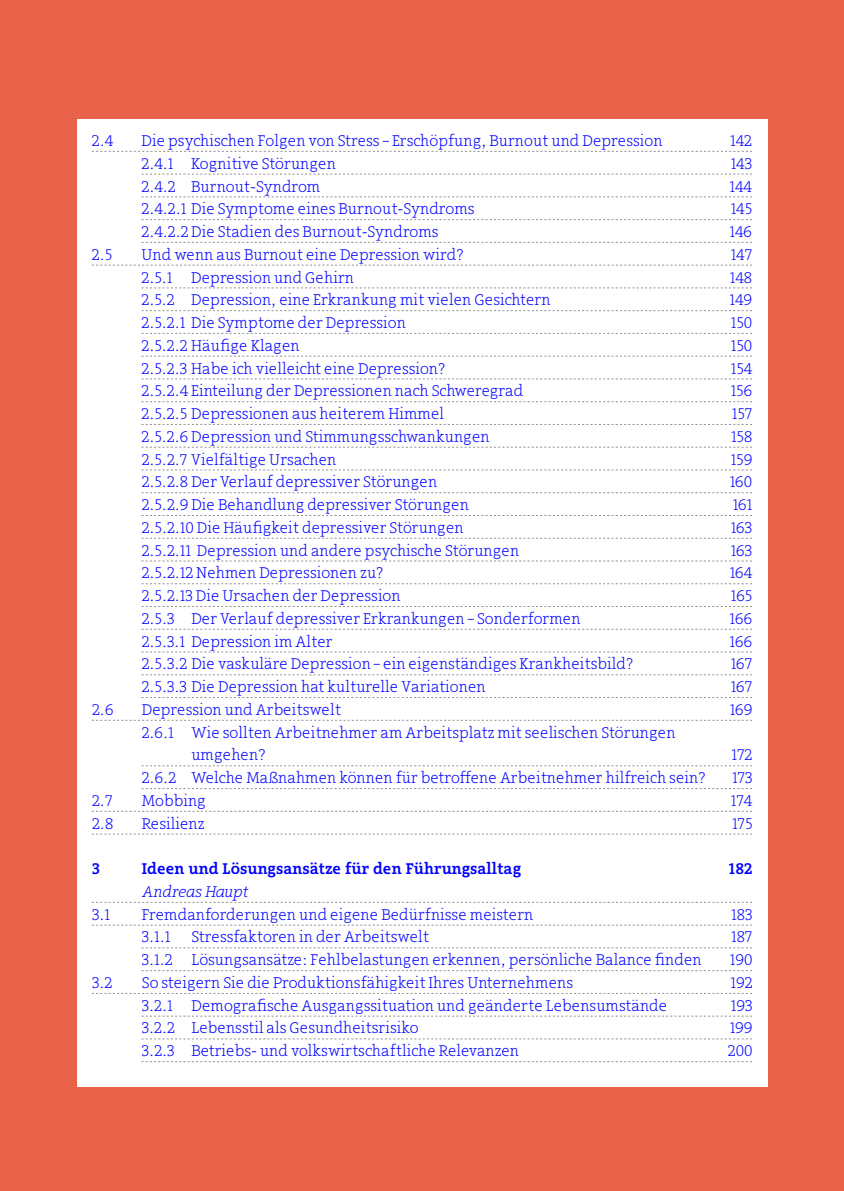
<style>
.page{position:relative;width:844px;height:1191px;background:#fff}
.page>*{position:absolute;margin:0;border:0;box-sizing:border-box;transform-origin:0 0}
.t1{font:300 15.75px/22.8px "Arventa Slab";color:#00f}
.t2{font:500 15.75px "Arventa Slab";color:#00f}
.t3{font:italic 300 15.75px "Arventa Slab";color:#00f}
</style>
<div class="page">
<div style="left:0;top:0;width:843px;height:1191px;background:#e8634a"></div>
<div style="left:77px;top:119px;width:689px;height:967px;background:#fff"></div>
<svg style="left:92px;top:151px;width:660px;height:1px"></svg>
<svg style="left:141px;top:174px;width:611px;height:1px"></svg>
<svg style="left:141px;top:196px;width:611px;height:1px"></svg>
<svg style="left:141px;top:219px;width:611px;height:1px"></svg>
<svg style="left:141px;top:242px;width:611px;height:1px"></svg>
<svg style="left:92px;top:265px;width:660px;height:1px"></svg>
<svg style="left:141px;top:287px;width:611px;height:1px"></svg>
<svg style="left:141px;top:310px;width:611px;height:1px"></svg>
<svg style="left:141px;top:333px;width:611px;height:1px"></svg>
<svg style="left:141px;top:356px;width:611px;height:1px"></svg>
<svg style="left:141px;top:378px;width:611px;height:1px"></svg>
<svg style="left:141px;top:401px;width:611px;height:1px"></svg>
<svg style="left:141px;top:424px;width:611px;height:1px"></svg>
<svg style="left:141px;top:447px;width:611px;height:1px"></svg>
<svg style="left:141px;top:469px;width:611px;height:1px"></svg>
<svg style="left:141px;top:492px;width:611px;height:1px"></svg>
<svg style="left:141px;top:515px;width:611px;height:1px"></svg>
<svg style="left:141px;top:538px;width:611px;height:1px"></svg>
<svg style="left:141px;top:560px;width:611px;height:1px"></svg>
<svg style="left:141px;top:583px;width:611px;height:1px"></svg>
<svg style="left:141px;top:606px;width:611px;height:1px"></svg>
<svg style="left:141px;top:629px;width:611px;height:1px"></svg>
<svg style="left:141px;top:651px;width:611px;height:1px"></svg>
<svg style="left:141px;top:674px;width:611px;height:1px"></svg>
<svg style="left:141px;top:697px;width:611px;height:1px"></svg>
<svg style="left:92px;top:720px;width:660px;height:1px"></svg>
<svg style="left:141px;top:765px;width:611px;height:1px"></svg>
<svg style="left:141px;top:788px;width:611px;height:1px"></svg>
<svg style="left:92px;top:811px;width:660px;height:1px"></svg>
<svg style="left:92px;top:833px;width:660px;height:1px"></svg>
<svg style="left:92px;top:902px;width:660px;height:1px"></svg>
<svg style="left:92px;top:924px;width:660px;height:1px"></svg>
<svg style="left:141px;top:947px;width:611px;height:1px"></svg>
<svg style="left:141px;top:970px;width:611px;height:1px"></svg>
<svg style="left:92px;top:993px;width:660px;height:1px"></svg>
<svg style="left:141px;top:1015px;width:611px;height:1px"></svg>
<svg style="left:141px;top:1038px;width:611px;height:1px"></svg>
<svg style="left:141px;top:1061px;width:611px;height:1px"></svg>
<p class="t1" style="left:92px;top:131px;width:23px">2.4</p>
<p class="t1" style="left:141px;top:131px;width:522px">Die psychischen Folgen von Stress – Erschöpfung, Burnout und Depression</p>
<p class="t1" style="left:730px;top:131px;width:23px">142</p>
<p class="t1" style="left:141px;top:153px;width:196px">2.4.1 Kognitive Störungen</p>
<p class="t1" style="left:730px;top:153px;width:23px">143</p>
<p class="t1" style="left:141px;top:176px;width:180px">2.4.2 Burnout-Syndrom</p>
<p class="t1" style="left:729px;top:176px;width:24px">144</p>
<p class="t1" style="left:141px;top:199px;width:334px">2.4.2.1 Die Symptome eines Burnout-Syndroms</p>
<p class="t1" style="left:730px;top:199px;width:23px">145</p>
<p class="t1" style="left:141px;top:222px;width:298px">2.4.2.2 Die Stadien des Burnout-Syndroms</p>
<p class="t1" style="left:729px;top:222px;width:24px">146</p>
<p class="t1" style="left:92px;top:244px;width:22px">2.5</p>
<p class="t1" style="left:141px;top:244px;width:324px">Und wenn aus Burnout eine Depression wird?</p>
<p class="t1" style="left:730px;top:244px;width:23px">147</p>
<p class="t1" style="left:141px;top:267px;width:214px">2.5.1 Depression und Gehirn</p>
<p class="t1" style="left:729px;top:267px;width:24px">148</p>
<p class="t1" style="left:141px;top:290px;width:410px">2.5.2 Depression, eine Erkrankung mit vielen Gesichtern</p>
<p class="t1" style="left:729px;top:290px;width:24px">149</p>
<p class="t1" style="left:141px;top:313px;width:266px">2.5.2.1 Die Symptome der Depression</p>
<p class="t1" style="left:730px;top:313px;width:23px">150</p>
<p class="t1" style="left:141px;top:335px;width:160px">2.5.2.2 Häufige Klagen</p>
<p class="t1" style="left:730px;top:335px;width:23px">150</p>
<p class="t1" style="left:141px;top:358px;width:306px">2.5.2.3 Habe ich vielleicht eine Depression?</p>
<p class="t1" style="left:730px;top:358px;width:23px">154</p>
<p class="t1" style="left:142px;top:381px;width:383px">2.5.2.4 Einteilung der Depressionen nach Schweregrad</p>
<p class="t1" style="left:730px;top:381px;width:23px">156</p>
<p class="t1" style="left:142px;top:404px;width:304px">2.5.2.5 Depressionen aus heiterem Himmel</p>
<p class="t1" style="left:731px;top:404px;width:22px">157</p>
<p class="t1" style="left:142px;top:426px;width:349px">2.5.2.6 Depression und Stimmungsschwankungen</p>
<p class="t1" style="left:731px;top:426px;width:23px">158</p>
<p class="t1" style="left:142px;top:449px;width:196px">2.5.2.7 Vielfältige Ursachen</p>
<p class="t1" style="left:730px;top:449px;width:23px">159</p>
<p class="t1" style="left:142px;top:472px;width:297px">2.5.2.8 Der Verlauf depressiver Störungen</p>
<p class="t1" style="left:729px;top:472px;width:24px">160</p>
<p class="t1" style="left:142px;top:495px;width:329px">2.5.2.9 Die Behandlung depressiver Störungen</p>
<p class="t1" style="left:732px;top:495px;width:21px">161</p>
<p class="t1" style="left:142px;top:517px;width:323px">2.5.2.10 Die Häufigkeit depressiver Störungen</p>
<p class="t1" style="left:730px;top:517px;width:23px">163</p>
<p class="t1" style="left:142px;top:540px;width:379px">2.5.2.11 Depression und andere psychische Störungen</p>
<p class="t1" style="left:730px;top:540px;width:23px">163</p>
<p class="t1" style="left:142px;top:563px;width:244px">2.5.2.12 Nehmen Depressionen zu?</p>
<p class="t1" style="left:729px;top:563px;width:24px">164</p>
<p class="t1" style="left:142px;top:586px;width:260px">2.5.2.13 Die Ursachen der Depression</p>
<p class="t1" style="left:730px;top:586px;width:23px">165</p>
<p class="t1" style="left:142px;top:608px;width:440px">2.5.3 Der Verlauf depressiver Erkrankungen – Sonderformen</p>
<p class="t1" style="left:729px;top:608px;width:24px">166</p>
<p class="t1" style="left:142px;top:631px;width:192px">2.5.3.1 Depression im Alter</p>
<p class="t1" style="left:729px;top:631px;width:24px">166</p>
<p class="t1" style="left:142px;top:654px;width:493px">2.5.3.2 Die vaskuläre Depression – ein eigenständiges Krankheitsbild?</p>
<p class="t1" style="left:730px;top:654px;width:23px">167</p>
<p class="t1" style="left:142px;top:677px;width:345px">2.5.3.3 Die Depression hat kulturelle Variationen</p>
<p class="t1" style="left:730px;top:677px;width:23px">167</p>
<p class="t1" style="left:92px;top:699px;width:23px">2.6</p>
<p class="t1" style="left:142px;top:699px;width:201px">Depression und Arbeitswelt</p>
<p class="t1" style="left:729px;top:699px;width:24px">169</p>
<p class="t1" style="left:191px;top:722px;width:485px;text-indent:-50px">2.6.1 Wie sollten Arbeitnehmer am Arbeitsplatz mit seelischen Störungen umgehen?</p>
<p class="t1" style="left:731px;top:745px;width:22px">172</p>
<p class="t1" style="left:142px;top:768px;width:565px">2.6.2 Welche Maßnahmen können für betroffene Arbeitnehmer hilfreich sein?</p>
<p class="t1" style="left:731px;top:768px;width:22px">173</p>
<p class="t1" style="left:92px;top:790px;width:22px">2.7</p>
<p class="t1" style="left:142px;top:790px;width:66px">Mobbing</p>
<p class="t1" style="left:730px;top:790px;width:23px">174</p>
<p class="t1" style="left:92px;top:813px;width:23px">2.8</p>
<p class="t1" style="left:142px;top:813px;width:64px">Resilienz</p>
<p class="t1" style="left:731px;top:813px;width:22px">175</p>
<p class="t2" style="left:92px;top:859px;width:9px">3</p>
<p class="t2" style="left:142px;top:859px;width:381px">Ideen und Lösungsansätze für den Führungsalltag</p>
<p class="t2" style="left:728px;top:859px;width:26px">182</p>
<p class="t3" style="left:142px;top:886px;width:108px">Andreas Haupt</p>
<p class="t1" style="left:92px;top:904px;width:19px">3.1</p>
<p class="t1" style="left:142px;top:904px;width:393px">Fremdanforderungen und eigene Bedürfnisse meistern</p>
<p class="t1" style="left:731px;top:904px;width:23px">183</p>
<p class="t1" style="left:142px;top:927px;width:30px">3.1.1</p>
<p class="t1" style="left:191px;top:927px;width:239px">Stressfaktoren in der Arbeitswelt</p>
<p class="t1" style="left:731px;top:927px;width:23px">187</p>
<p class="t1" style="left:142px;top:949px;width:561px">3.1.2 Lösungsansätze: Fehlbelastungen erkennen, persönliche Balance finden</p>
<p class="t1" style="left:729px;top:949px;width:24px">190</p>
<p class="t1" style="left:92px;top:972px;width:22px">3.2</p>
<p class="t1" style="left:142px;top:972px;width:432px">So steigern Sie die Produktionsfähigkeit Ihres Unternehmens</p>
<p class="t1" style="left:730px;top:972px;width:23px">192</p>
<p class="t1" style="left:142px;top:995px;width:527px">3.2.1 Demografische Ausgangssituation und geänderte Lebensumstände</p>
<p class="t1" style="left:730px;top:995px;width:23px">193</p>
<p class="t1" style="left:142px;top:1018px;width:278px">3.2.2 Lebensstil als Gesundheitsrisiko</p>
<p class="t1" style="left:729px;top:1018px;width:24px">199</p>
<p class="t1" style="left:142px;top:1040px;width:378px">3.2.3 Betriebs- und volkswirtschaftliche Relevanzen</p>
<p class="t1" style="left:727px;top:1040px;width:26px">200</p>
</div>
